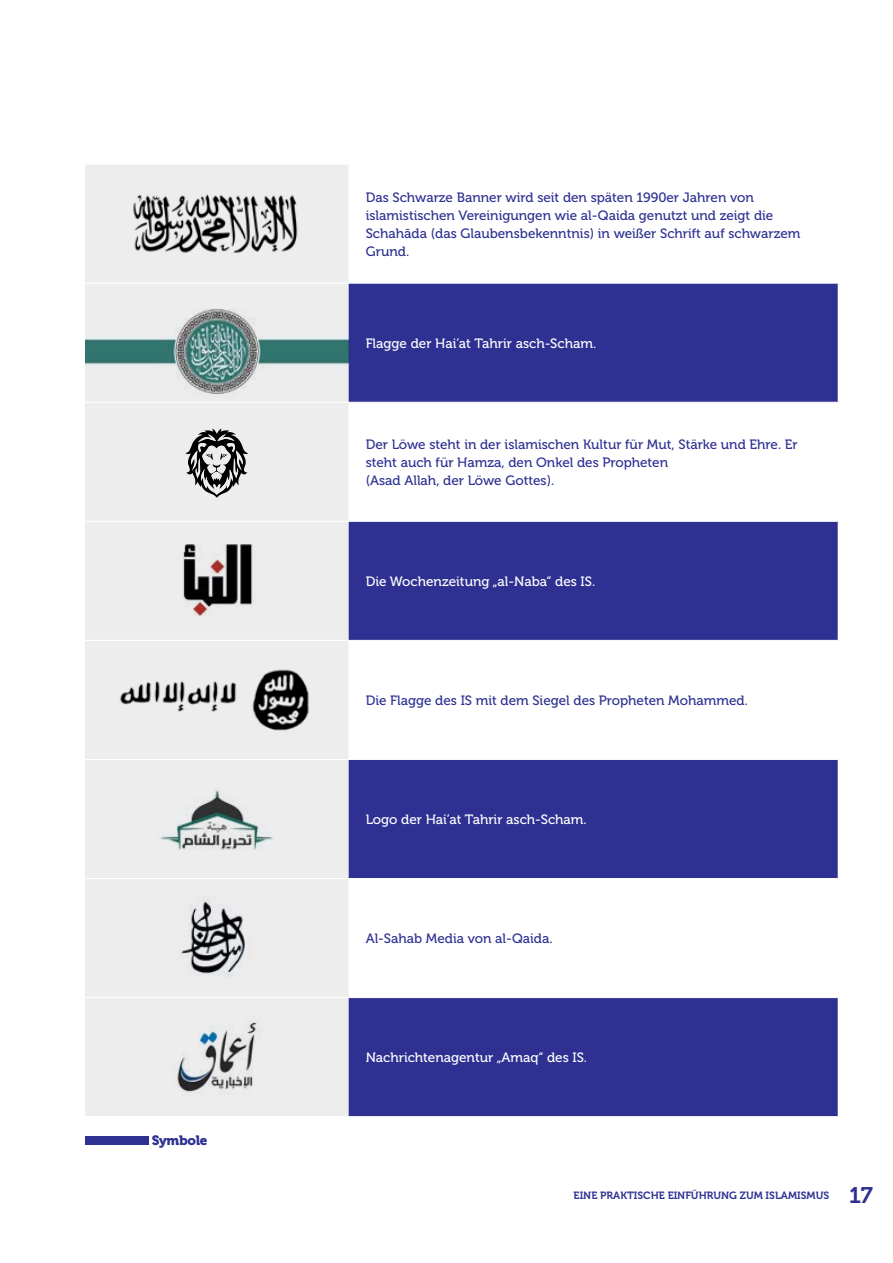
<style>
.page{position:relative;width:893px;height:1263px;background:#fff}
.page>*{position:absolute;margin:0;border:0;box-sizing:border-box;transform-origin:0 0}
.Paragraph_Style_5{font:13.5px/18px "Museo 500";color:#2e3192}
.Paragraph_Style_5-2{font:13.5px "Museo 500";color:#fff}
.Paragraph_Style_5-3{font:13.5px "Museo 900";letter-spacing:-.02em;color:#2e3192}
.t1{font:10.5px "Museo 700";color:#2e3192}
.s1{font-size:22.5px}
</style>
<div class="page">
<div style="left:85px;top:165px;width:263px;height:118px;background:#ededee"></div>
<div style="left:85px;top:403px;width:264px;height:713px;background:#ededee"></div>
<svg style="left:349px;top:284px;width:489px;height:832px;fill:#2e3192"></svg>
<hr style="left:349px;top:402px;width:489px;height:1px;background:#fff">
<hr style="left:85px;top:521px;width:264px;height:1px;background:#fff">
<hr style="left:349px;top:521px;width:489px;height:1px;background:#fff">
<hr style="left:85px;top:640px;width:264px;height:1px;background:#fff">
<hr style="left:349px;top:640px;width:489px;height:1px;background:#fff">
<hr style="left:85px;top:759px;width:264px;height:1px;background:#fff">
<hr style="left:349px;top:759px;width:489px;height:1px;background:#fff">
<hr style="left:85px;top:878px;width:264px;height:1px;background:#fff">
<hr style="left:349px;top:878px;width:489px;height:1px;background:#fff">
<hr style="left:85px;top:997px;width:264px;height:1px;background:#fff">
<hr style="left:349px;top:997px;width:489px;height:1px;background:#fff">
<img style="left:113px;top:165px;width:208px;height:114px">
<img style="left:85px;top:284px;width:264px;height:118px">
<img style="left:167px;top:535px;width:100px;height:88px">
<img style="left:116px;top:668px;width:124px;height:52px">
<img style="left:244px;top:658px;width:73px;height:86px">
<img style="left:159px;top:787px;width:116px;height:66px">
<img style="left:163px;top:1017px;width:108px;height:79px">
<img style="left:146px;top:888px;width:141px;height:98px">
<svg style="left:185px;top:429px;width:63px;height:69px;background:#8f8f90"></svg>
<div style="left:85px;top:1136px;width:64px;height:9px;background:#2e3192"></div>
<p class="Paragraph_Style_5-3" style="left:152px;top:1132px;width:57px">Symbole</p>
<p class="Paragraph_Style_5" style="left:366px;top:188px;width:436px">Das Schwarze Banner wird seit den späten 1990er Jahren von islamistischen Vereinigungen wie al-Qaida genutzt und zeigt die Schahāda (das Glaubensbekenntnis) in weißer Schrift auf schwarzem Grund.</p>
<p class="Paragraph_Style_5-2" style="left:366px;top:336px;width:232px">Flagge der Hai’at Tahrir asch-Scham.</p>
<p class="Paragraph_Style_5" style="left:366px;top:435px;width:434px">Der Löwe steht in der islamischen Kultur für Mut, Stärke und Ehre. Er steht auch für Hamza, den Onkel des Propheten<br>(Asad Allah, der Löwe Gottes).</p>
<p class="Paragraph_Style_5-2" style="left:366px;top:574px;width:231px">Die Wochenzeitung „al-Naba“ des IS.</p>
<p class="Paragraph_Style_5" style="left:366px;top:691px;width:384px">Die Flagge des IS mit dem Siegel des Propheten Mohammed.</p>
<p class="Paragraph_Style_5-2" style="left:366px;top:812px;width:223px">Logo der Hai’at Tahrir asch-Scham.</p>
<p class="Paragraph_Style_5" style="left:366px;top:930px;width:189px">Al-Sahab Media von al-Qaida.</p>
<p class="Paragraph_Style_5-2" style="left:366px;top:1050px;width:223px">Nachrichtenagentur „Amaq“ des IS.</p>
<p class="t1" style="left:574px;top:1189px;width:301px">EINE PRAKTISCHE EINFÜHRUNG ZUM ISLAMISMUS <span class="s1">17</span></p>
</div>
